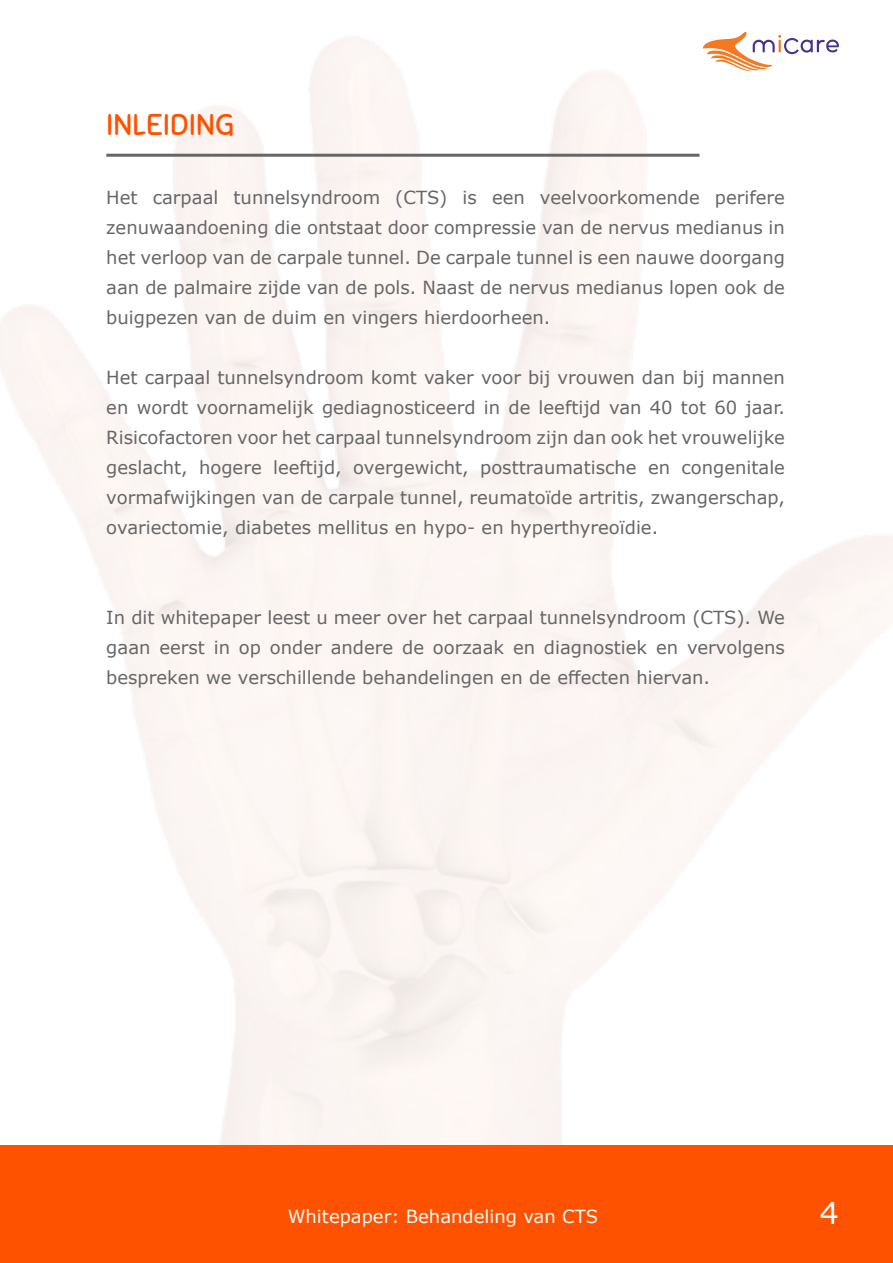
<style>
.page{position:relative;width:893px;height:1263px;background:#fff}
.page>*{position:absolute;margin:0;border:0;box-sizing:border-box;transform-origin:0 0}
.t1{font:30px "Sniglet";color:#ff5200}
.t2{font:30px "Verdana";color:#fff}
.t3{font:18px/30px "Verdana";color:#666;text-align:justify}
.t4{font:18px "Verdana";color:#fff}
</style>
<div class="page">
<div style="left:0;top:1145px;width:893px;height:118px;background:#ff5200"></div>
<img style="left:0;top:31px;width:893px;height:1113px">
<hr style="left:106px;top:154px;width:593px;height:3px;background:#666">
<h1 class="t1" style="left:106px;top:106px;width:129px">INLEIDING</h1>
<p class="t3" style="left:106px;top:182px;width:680px">Het carpaal tunnelsyndroom (CTS) is een veelvoorkomende perifere zenuwaandoening die ontstaat door compressie van de nervus medianus in het verloop van de carpale tunnel. De carpale tunnel is een nauwe doorgang aan de palmaire zijde van de pols. Naast de nervus medianus lopen ook de buigpezen van de duim en vingers hierdoorheen.</p>
<p class="t3" style="left:106px;top:362px;width:680px">Het carpaal tunnelsyndroom komt vaker voor bij vrouwen dan bij mannen en wordt voornamelijk gediagnosticeerd in de leeftijd van 40 tot 60 jaar.<br>Risicofactoren voor het carpaal tunnelsyndroom zijn dan ook het vrouwelijke geslacht, hogere leeftijd, overgewicht, posttraumatische en congenitale vormafwijkingen van de carpale tunnel, reumatoïde artritis, zwangerschap, ovariectomie, diabetes mellitus en hypo- en hyperthyreoïdie.</p>
<p class="t3" style="left:106px;top:602px;width:680px">In dit whitepaper leest u meer over het carpaal tunnelsyndroom (CTS). We gaan eerst in op onder andere de oorzaak en diagnostiek en vervolgens bespreken we verschillende behandelingen en de effecten hiervan.</p>
<p class="t4" style="left:288px;top:1204px;width:312px">Whitepaper: Behandeling van CTS</p>
<h1 class="t2" style="left:820px;top:1192px;width:21px">4</h1>
</div>
